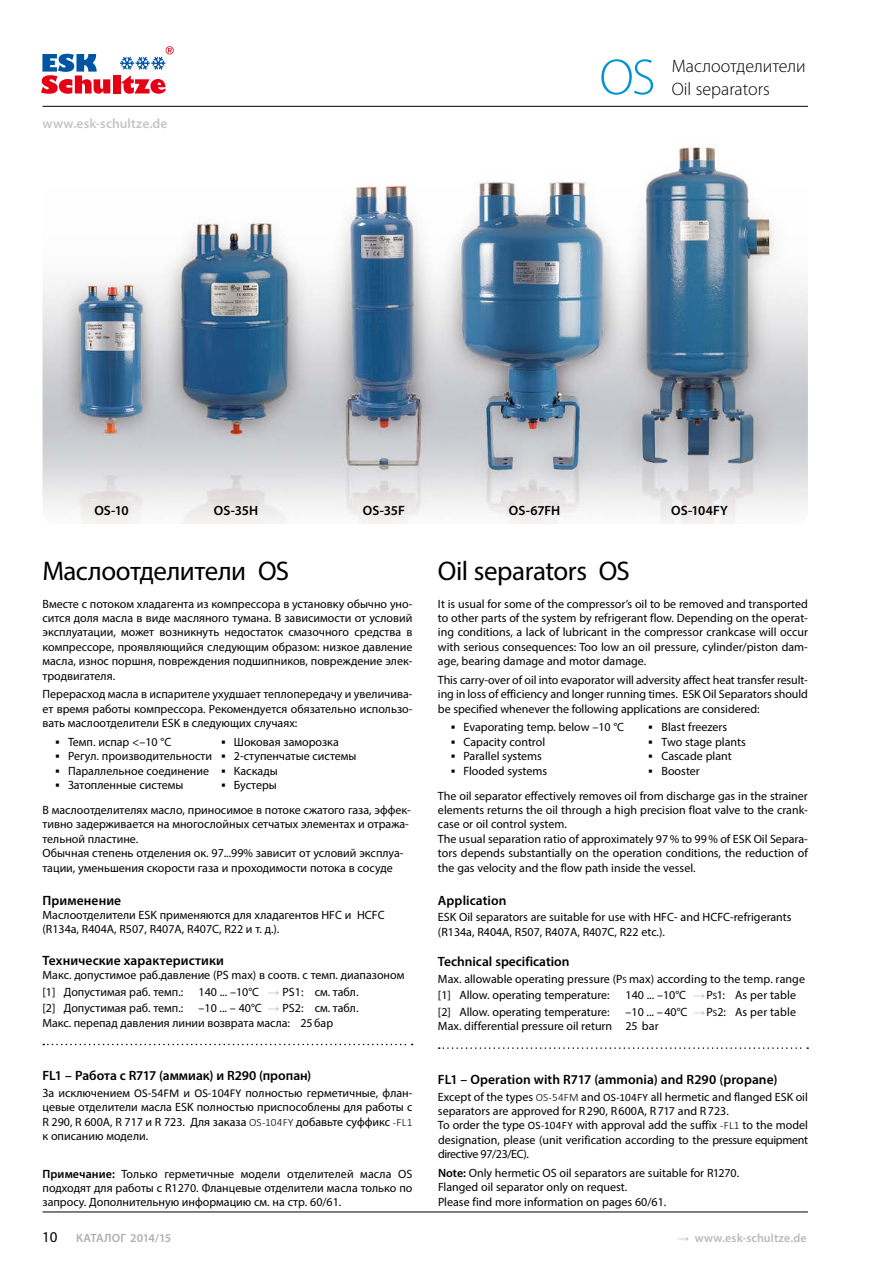
<style>
.page{position:relative;width:893px;height:1263px;background:#fff}
.page>*{position:absolute;margin:0;border:0;box-sizing:border-box;transform-origin:0 0}
.t1{font:300 51px "Myriad Pro";color:#0094d2}
.t2{font:27px "Myriad Pro";letter-spacing:-.02em;color:#000}
.t3{font:300 18px "Myriad Pro";color:#000}
.t4{font:15px "Myriad Pro";color:#000}
.t5{font:600 13.5px "Myriad Pro";letter-spacing:.005em;color:#000}
.t6{font:600 13.5px "Myriad Pro";letter-spacing:.005em;color:#c3c5c8}
.t7{font:12px/14.4px "Myriad Pro";color:#000}
.t8{font:600 12px "Myriad Pro";letter-spacing:.01em;color:#b8babd}
.t9{font:600 12px "Myriad Pro";letter-spacing:-.01em;color:#aeafb2}
.s1{font-family:"Arial";color:#b8babd}
.s2{font-family:"Calibri"}
.s3{font-family:"Calibri";font-weight:300;font-size:11.25px}
.s4{font-weight:600}
.s5{font-size:9px}
.s6{font-family:"Calibri";font-size:11.25px}
.s7{font-family:"Arial";font-weight:400}
</style>
<div class="page">
<hr style="left:43px;top:1211px;width:765px;height:1px;background:#000">
<img style="left:43px;top:105px;width:765px;height:419px">
<svg style="left:43px;top:1044px;width:370px;height:1px"></svg>
<svg style="left:439px;top:1047px;width:369px;height:2px"></svg>
<div style="left:113px;top:75px;width:7px;height:18px;background:#e60015"></div>
<svg style="left:41px;top:54px;width:69px;height:40px"></svg>
<svg style="left:120px;top:46px;width:54px;height:48px"></svg>
<hr style="left:43px;top:106px;width:765px;height:1px;background:#000">
<p class="t6" style="left:43px;top:115px;width:127px">www.esk-schultze.de</p>
<h1 class="t1" style="left:599px;top:49px;width:57px">OS</h1>
<h3 class="t3" style="left:672px;top:56px;width:135px">Маслоотделители</h3>
<h3 class="t3" style="left:672px;top:79px;width:100px">Oil separators</h3>
<p class="t5" style="left:94px;top:502px;width:36px">OS-10</p>
<p class="t5" style="left:214px;top:502px;width:46px">OS-35H</p>
<p class="t5" style="left:363px;top:502px;width:43px">OS-35F</p>
<p class="t5" style="left:509px;top:502px;width:53px">OS-67FH</p>
<p class="t5" style="left:671px;top:502px;width:58px">OS-104FY</p>
<h2 class="t2" style="left:43px;top:555px;width:248px">Маслоотделители OS</h2>
<p class="t7" style="left:43px;top:596px;width:371px;text-align:justify">Вместе с потоком хладагента из компрессора в установку обычно уно&shy;сится доля масла в виде масляного тумана. В зависимости от условий эксплуатации, может возникнуть недостаток смазочного средства в компрессоре, проявляющийся следующим образом: низкое давление масла, износ поршня, повреждения подшипников, повреждение элек&shy;тродвигателя.</p>
<p class="t7" style="left:43px;top:687px;width:371px;text-align:justify">Перерасход масла в испарителе ухудшает теплопередачу и увеличива&shy;ет время работы компрессора. Рекомендуется обязательно использо&shy;вать маслоотделители ESK в следующих случаях:</p>
<p class="t7" style="left:55px;top:734px;width:118px">▪ Темп. испар &lt;–10 °C</p>
<p class="t7" style="left:221px;top:734px;width:119px">▪ Шоковая заморозка</p>
<p class="t7" style="left:55px;top:749px;width:303px">▪ Регул. производительности ▪ 2-ступенчатые системы</p>
<p class="t7" style="left:55px;top:763px;width:224px">▪ Параллельное соединение ▪ Каскады</p>
<p class="t7" style="left:55px;top:777px;width:130px">▪ Затопленные системы</p>
<p class="t7" style="left:43px;top:772px;width:370px;line-height:25px;text-indent:179px">▪ Бустеры<br>В маслоотделителях масло, приносимое в потоке сжатого газа, эффек-</p>
<p class="t7" style="left:43px;top:817px;width:368px">тивно задерживается на многослойных сетчатых элементах и отража&shy;тельной пластине.<br>Обычная степень отделения ок. 97...99% зависит от условий эксплуа&shy;тации, уменьшения скорости газа и проходимости потока в сосуде</p>
<p class="t5" style="left:43px;top:891px;width:80px">Применение</p>
<p class="t7" style="left:43px;top:907px;width:344px">Маслоотделители ESK применяются для хладагентов HFC и HCFC (R134a, R404A, R507, R407A, R407C, R22 и т. д.).</p>
<p class="t5" style="left:43px;top:952px;width:183px">Технические характеристики</p>
<p class="t7" style="left:43px;top:967px;width:363px;line-height:16.5px">Макс. допустимое раб.давление (PS max) в соотв. с темп. диапазоном [1] Допустимая раб. темп.:</p>
<p class="t7" style="left:199px;top:984px;width:161px">140 ... –10°C <span class="s1">→</span> PS1: см. табл.</p>
<p class="t7" style="left:43px;top:1001px;width:317px;text-indent:156px">–10 ... – 40°C <span class="s1">→</span> PS2: см. табл.<br>Макс. перепад давления линии возврата масла: 25бар</p>
<p class="t7" style="left:43px;top:1001px;width:142px">[2] Допустимая раб. темп.:</p>
<p class="t5" style="left:43px;top:1067px;width:270px">FL1 – Работа с R717 (аммиак) и R290 (пропан)</p>
<p class="t7" style="left:43px;top:1085px;width:371px;text-align:justify">За исключением <span class="s2">OS-54FM</span> и <span class="s2">OS-104FY</span> полностью герметичные, флан&shy;цевые отделители масла ESK полностью приспособлены для работы с R 290, R 600A, R 717 и R 723. Для заказа <span class="s3">OS-104FY</span> добавьте суффикс <span class="s3">-FL1 </span>к описанию модели.</p>
<p class="t7" style="left:43px;top:1166px;width:371px;text-align:justify"><span class="s4">Примечание:</span> Только герметичные модели отделителей масла OS подходят для работы с R1270. Фланцевые отделители масла только по запросу. Дополнительную информацию см. на стр. 60/61.</p>
<h2 class="t2" style="left:438px;top:555px;width:193px">Oil separators OS</h2>
<p class="t7" style="left:438px;top:596px;width:371px;text-align:justify">It is usual for some of the compressor’s oil to be removed and transported to other parts of the system by refrigerant flow. Depending on the operat&shy;ing conditions, a lack of lubricant in the compressor crankcase will occur with serious consequences: Too low an oil pressure, cylinder/piston dam&shy;age, bearing damage and motor damage.</p>
<p class="t7" style="left:438px;top:672px;width:371px;text-align:justify">This carry-over of oil into evaporator will adversity affect heat transfer result&shy;ing in loss of efficiency and longer running times. ESK Oil Separators should be specified whenever the following applications are considered:</p>
<p class="t7" style="left:451px;top:720px;width:175px">▪ Evaporating temp. below –10 °C</p>
<p class="t7" style="left:648px;top:720px;width:81px">▪ Blast freezers</p>
<p class="t7" style="left:451px;top:734px;width:96px">▪ Capacity control</p>
<p class="t7" style="left:648px;top:734px;width:99px">▪ Two stage plants</p>
<p class="t7" style="left:451px;top:749px;width:93px">▪ Parallel systems</p>
<p class="t7" style="left:648px;top:749px;width:85px">▪ Cascade plant</p>
<p class="t7" style="left:451px;top:763px;width:98px">▪ Flooded systems</p>
<p class="t7" style="left:438px;top:758px;width:371px;line-height:25px;text-indent:210px">▪ Booster<br>The oil separator effectively removes oil from discharge gas in the strainer</p>
<p class="t7" style="left:438px;top:802px;width:371px">elements returns the oil through a high precision float valve to the crank&shy;case or oil control system.<br>The usual separation ratio of approximately 97% to 99% of ESK Oil Separa&shy;tors depends substantially on the operation conditions, the reduction of the gas velocity and the flow path inside the vessel.</p>
<p class="t5" style="left:438px;top:891px;width:70px">Application</p>
<p class="t7" style="left:438px;top:910px;width:355px">ESK Oil separators are suitable for use with HFC- and HCFC-refrigerants (R134a, R404A, R507, R407A, R407C, R22 etc.).</p>
<p class="t5" style="left:438px;top:953px;width:133px">Technical specification</p>
<p class="t7" style="left:438px;top:970px;width:369px;line-height:16.5px">Max. allowable operating pressure (P<span class="s5">S</span> max) according to the temp. range [1] Allow. operating temperature:</p>
<p class="t7" style="left:625px;top:988px;width:172px">140 ... –10°C <span class="s1">→</span>P<span class="s5">S</span>1: As per table</p>
<p class="t7" style="left:438px;top:1004px;width:359px;text-indent:187px">–10 ... –40°C <span class="s1">→</span>P<span class="s5">S</span>2: As per table<br>Max. differential pressure oil return 25 bar</p>
<p class="t7" style="left:438px;top:1004px;width:173px">[2] Allow. operating temperature:</p>
<p class="t5" style="left:438px;top:1071px;width:341px">FL1 – Operation with R717 (ammonia) and R290 (propane)</p>
<p class="t7" style="left:438px;top:1089px;width:371px">Except of the types <span class="s3">OS-54FM</span> and <span class="s6">OS-104FY</span> all hermetic and flanged ESK oil separators are approved for R290, R600A, R717 and R723.<br>To order the type <span class="s6">OS-104FY</span> with approval add the suffix <span class="s3">-FL1</span> to the model designation, please (unit verification according to the pressure equipment directive 97/23/EC).</p>
<p class="t7" style="left:438px;top:1165px;width:303px"><span class="s4">Note:</span> Only hermetic OS oil separators are suitable for R1270.<br>Flanged oil separator only on request.<br>Please find more information on pages 60/61.</p>
<p class="t4" style="left:42px;top:1227px;width:17px">10</p>
<p class="t9" style="left:76px;top:1230px;width:97px">КАТАЛОГ 2014/15</p>
<p class="t8" style="left:677px;top:1230px;width:131px"><span class="s7">→</span> www.esk-schultze.de</p>
</div>
